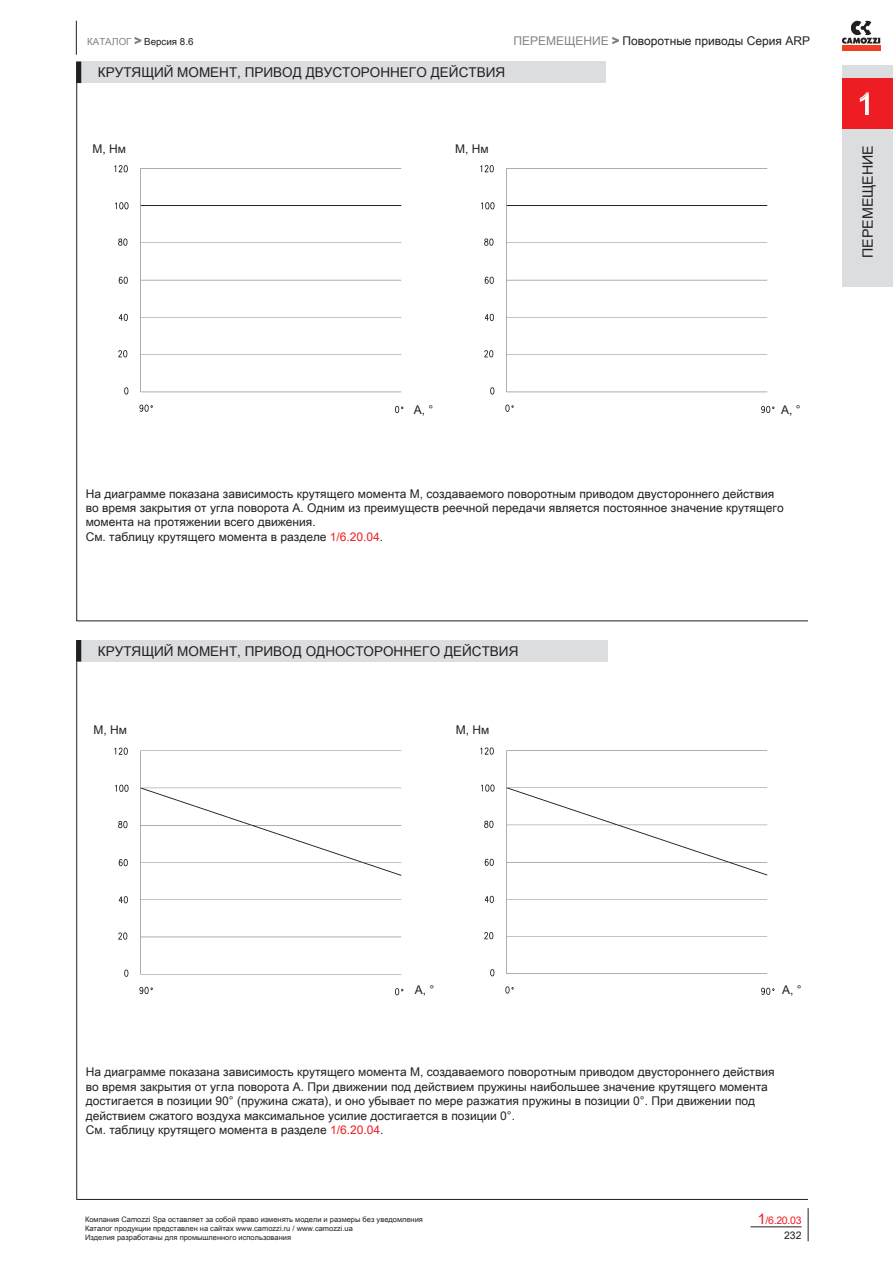
<style>
.page{position:relative;width:893px;height:1263px;background:#fff}
.page>*{position:absolute;margin:0;border:0;box-sizing:border-box;transform-origin:0 0}
.t1{font:30px "Arial Unicode MS";color:#fff}
.t2{font:14.25px "Arial";color:#231f20}
.t3{font:13.5px "Arial Unicode MS";color:#231f20}
.t4{font:12px/14.4px "Arial Unicode MS";color:#231f20}
.t5{font:10.5px "Arial Unicode MS";color:#ee1d23}
.t6{font:10.5px "Arial Unicode MS";color:#231f20}
.t7{font:9.75px "Arial Unicode MS";color:#231f20}
.t8{font:7.5px/9px "Arial Unicode MS";color:#231f20}
.s1{color:#808285}
.s2{font-size:12px;color:#808285}
.s3{color:#ee1d23}
.s4{font-size:15px}
</style>
<div class="page">
<svg style="left:842px;top:21px;width:38px;height:23px"></svg>
<div style="left:842px;top:45px;width:38px;height:5px;background:#ef3e22"></div>
<div style="left:842px;top:65px;width:51px;height:222px;background:#dcdddf"></div>
<div style="left:842px;top:79px;width:51px;height:50px;background:#ee1d23"></div>
<svg style="left:860px;top:92px;width:9px;height:23px"></svg>
<svg style="left:135px;top:37px;width:6px;height:7px"></svg>
<hr style="left:76px;top:21px;width:1px;height:34px;background:#231f20">
<svg style="left:612px;top:37px;width:7px;height:7px"></svg>
<hr style="left:808px;top:1208px;width:1px;height:33px;background:#231f20">
<hr style="left:750px;top:1226px;width:51px;height:1px;background:#231f20">
<hr style="left:76px;top:62px;width:1px;height:559px;background:#231f20">
<hr style="left:77px;top:621px;width:731px;height:1px;background:#231f20">
<hr style="left:76px;top:640px;width:1px;height:559px;background:#231f20">
<hr style="left:77px;top:1199px;width:731px;height:1px;background:#231f20">
<img style="left:77px;top:140px;width:327px;height:340px">
<img style="left:480px;top:165px;width:295px;height:249px">
<img style="left:114px;top:747px;width:290px;height:249px">
<img style="left:480px;top:747px;width:295px;height:248px">
<div style="left:77px;top:62px;width:529px;height:21px;background:#dcdddf"></div>
<div style="left:77px;top:62px;width:4px;height:21px;border:1px solid #231f20"></div>
<div style="left:77px;top:640px;width:531px;height:21px;background:#dcdddf"></div>
<div style="left:77px;top:640px;width:4px;height:21px;border:1px solid #231f20"></div>
<p class="t7" style="left:87px;top:34px;width:108px"><span class="s1">КАТАЛОГ</span> <span class="s2">&gt;</span> Версия 8.6</p>
<p class="t4" style="left:513px;top:33px;width:298px"><span class="s1">ПЕРЕМЕЩЕНИЕ &gt;</span> Поворотные приводы Серия ARP</p>
<p class="t3" style="left:98px;top:63px;width:409px">КРУТЯЩИЙ МОМЕНТ, ПРИВОД ДВУСТОРОННЕГО ДЕЙСТВИЯ</p>
<p class="t4" style="left:93px;top:141px;width:35px">М, Нм</p>
<p class="t4" style="left:455px;top:141px;width:35px">М, Нм</p>
<h1 class="t1" style="left:857px;top:82px;width:18px">1</h1>
<p class="t2" style="left:858px;top:258px;width:115px;rotate:-90deg">ПЕРЕМЕЩЕНИЕ</p>
<p class="t4" style="left:414px;top:402px;width:21px">А, °</p>
<p class="t4" style="left:781px;top:402px;width:21px">А, °</p>
<p class="t4" style="left:86px;top:486px;width:700px">На диаграмме показана зависимость крутящего момента М, создаваемого поворотным приводом двустороннего действия во время закрытия от угла поворота А. Одним из преимуществ реечной передачи является постоянное значение крутящего момента на протяжении всего движения.<br>См. таблицу крутящего момента в разделе <span class="s3">1/6.20.04</span>.</p>
<p class="t3" style="left:98px;top:641px;width:422px">КРУТЯЩИЙ МОМЕНТ, ПРИВОД ОДНОСТОРОННЕГО ДЕЙСТВИЯ</p>
<p class="t4" style="left:93px;top:722px;width:35px">М, Нм</p>
<p class="t4" style="left:456px;top:722px;width:35px">М, Нм</p>
<p class="t4" style="left:415px;top:983px;width:21px">А, °</p>
<p class="t4" style="left:782px;top:983px;width:21px">А, °</p>
<p class="t4" style="left:86px;top:1065px;width:690px">На диаграмме показана зависимость крутящего момента М, создаваемого поворотным приводом двустороннего действия во время закрытия от угла поворота А. При движении под действием пружины наибольшее значение крутящего момента достигается в позиции 90° (пружина сжата), и оно убывает по мере разжатия пружины в позиции 0°. При движении под действием сжатого воздуха максимальное усилие достигается в позиции 0°.<br>См. таблицу крутящего момента в разделе <span class="s3">1/6.20.04</span>.</p>
<p class="t8" style="left:85px;top:1214px;width:339px">Компания Camozzi Spa оставляет за собой право изменять модели и размеры без уведомления<br>Каталог продукции представлен на сайтах www.camozzi.ru / www.camozzi.ua<br>Изделия разработаны для промышленного использования</p>
<p class="t5" style="left:757px;top:1212px;width:46px"><span class="s4">1</span>/6.20.03</p>
<p class="t6" style="left:784px;top:1227px;width:19px">232</p>
</div>
